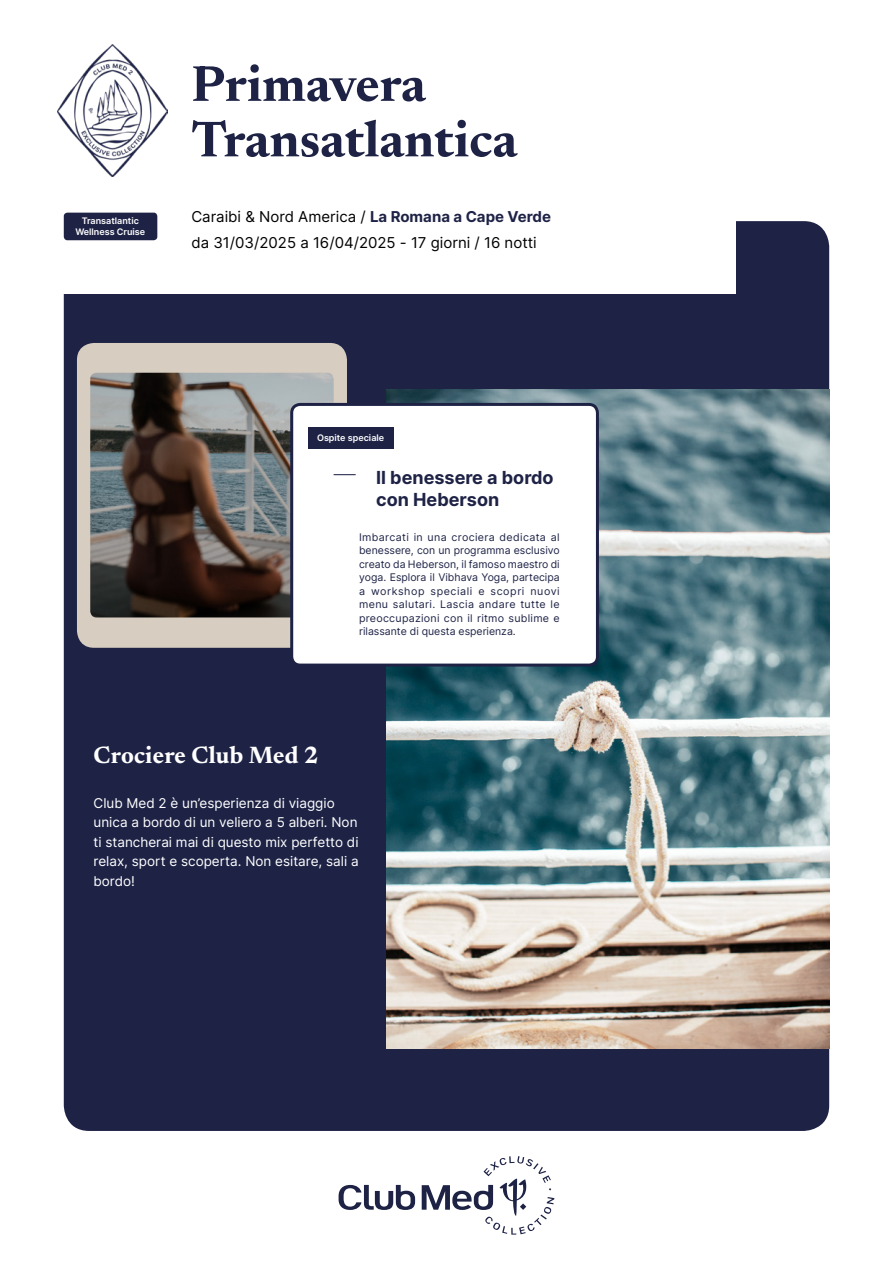
<style>
.page{position:relative;width:893px;height:1263px;background:#fff}
.page>*{position:absolute;margin:0;border:0;box-sizing:border-box;transform-origin:0 0}
.t1{font:700 51px/55.5px "Newsreader 24 pt";color:#1e2346}
.t2{font:700 24px "Newsreader 24 pt";letter-spacing:.01em;color:#fff}
.t3{font:700 18px/22.5px "Inter";color:#1e2346}
.t4{font:15px/25.2px "Inter";color:#000}
.t5{font:13.5px/19.5px "Inter";color:#fff}
.t6{font:10.5px/13.5px "Inter";color:#1e2346;text-align:justify}
.t7{font:600 9px/10.8px "Inter";color:#fff;text-align:center}
.s1{font-weight:700;color:#1e2346}
</style>
<div class="page">
<div style="left:64px;top:221px;width:765px;height:910px;background:#1e2346;border-radius:26px"></div>
<img style="left:386px;top:390px;width:443px;height:658px">
<div style="left:77px;top:343px;width:270px;height:305px;background:#d7cdc1;border-radius:17px"></div>
<img style="left:90px;top:373px;width:244px;height:244px">
<div style="left:292px;top:404px;width:305px;height:261px;background:#fff;border-radius:9px"></div>
<svg style="left:334px;top:474px;width:22px;height:1px"></svg>
<div style="left:308px;top:427px;width:85px;height:21px;background:#1e2346"></div>
<div style="left:290px;top:403px;width:309px;height:263px;border:3px solid #1e2346;border-radius:9px"></div>
<div style="left:0;top:212px;width:736px;height:81px;background:#fff"></div>
<img style="left:57px;top:45px;width:111px;height:131px">
<div style="left:64px;top:213px;width:93px;height:27px;background:#1e2346;border-radius:4px"></div>
<svg style="left:339px;top:1156px;width:215px;height:78px"></svg>
<p class="t7" style="left:75px;top:215px;width:71px">Transatlantic<br>Wellness Cruise</p>
<h1 class="t1" style="left:191px;top:53px;width:327px">Primavera<br>Transatlantica</h1>
<h3 class="t4" style="left:191px;top:204px;width:361px">Caraibi &amp; Nord America / <span class="s1">La Romana a Cape Verde </span>da 31/03/2025 a 16/04/2025 - 17 giorni / 16 notti</h3>
<p class="t7" style="left:317px;top:432px;width:69px">Ospite speciale</p>
<h3 class="t3" style="left:376px;top:465px;width:179px">Il benessere a bordo con Heberson</h3>
<p class="t6" style="left:359px;top:530px;width:202px">Imbarcati in una crociera dedicata al benessere, con un programma esclusivo creato da Heberson, il famoso maestro di yoga. Esplora il Vibhava Yoga, partecipa a workshop speciali e scopri nuovi menu salutari. Lascia andare tutte le preoccupazioni con il ritmo sublime e rilassante di questa esperienza.</p>
<h2 class="t2" style="left:94px;top:737px;width:227px">Crociere Club Med 2</h2>
<p class="t5" style="left:94px;top:792px;width:267px">Club Med 2 è un’esperienza di viaggio unica a bordo di un veliero a 5 alberi. Non ti stancherai mai di questo mix perfetto di relax, sport e scoperta. Non esitare, sali a bordo!</p>
</div>
